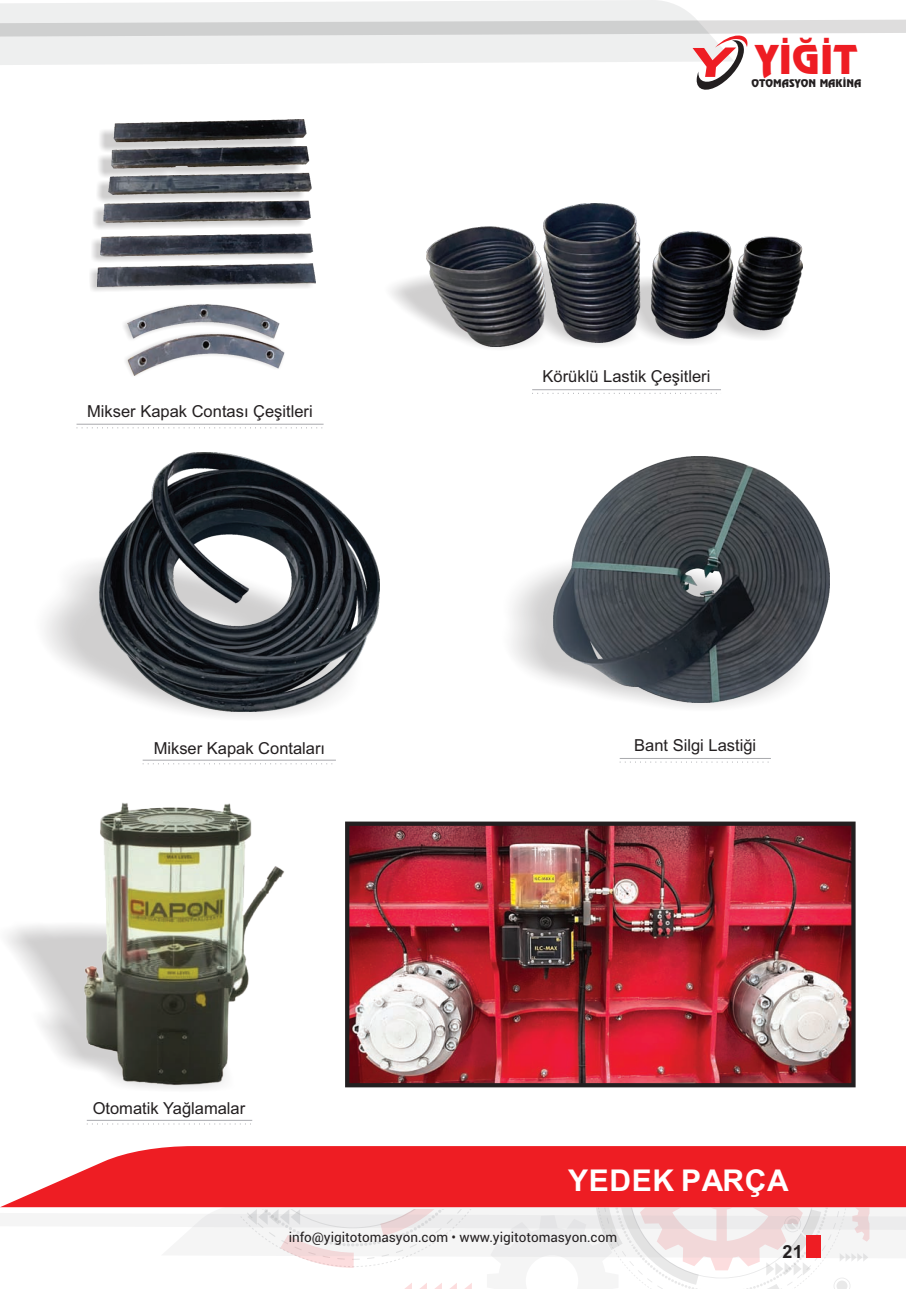
<style>
.page{position:relative;width:906px;height:1289px;background:#fff}
.page>*{position:absolute;margin:0;border:0;box-sizing:border-box;transform-origin:0 0}
.t1{font:39.15px "Revue BT";color:#ee1d23}
.t2{font:700 30px "Arial";letter-spacing:.02em;color:#fff}
.t3{font:700 18px "Arial";color:#231f20}
.t4{font:16.5px "Arial";color:#231f20}
.t5{font:13.5px "Roboto";color:#231f20}
.t6{font:10.5px "Revue BT";color:#231f20}
</style>
<div class="page">
<svg style="left:0;top:0;width:906px;height:90px"></svg>
<svg style="left:90px;top:208px;width:7px;height:83px"></svg>
<img style="left:97px;top:120px;width:219px;height:256px">
<hr style="left:77px;top:424px;width:246px;height:1px;background:#a8a9ad">
<svg style="left:77px;top:427px;width:246px;height:1px"></svg>
<hr style="left:87px;top:1119px;width:165px;height:1px;background:#a8a9ad">
<svg style="left:87px;top:1123px;width:164px;height:1px"></svg>
<svg style="left:7px;top:925px;width:211px;height:164px"></svg>
<img style="left:85px;top:802px;width:199px;height:283px">
<svg style="left:391px;top:262px;width:412px;height:86px"></svg>
<img style="left:426px;top:203px;width:376px;height:143px">
<hr style="left:532px;top:389px;width:189px;height:1px;background:#a8a9ad">
<svg style="left:532px;top:393px;width:185px;height:1px"></svg>
<svg style="left:512px;top:564px;width:318px;height:144px"></svg>
<img style="left:553px;top:456px;width:276px;height:246px">
<svg style="left:45px;top:562px;width:335px;height:155px"></svg>
<img style="left:100px;top:452px;width:279px;height:259px">
<hr style="left:143px;top:759px;width:193px;height:1px;background:#a8a9ad">
<svg style="left:143px;top:763px;width:190px;height:1px"></svg>
<hr style="left:619px;top:758px;width:152px;height:1px;background:#a8a9ad">
<svg style="left:620px;top:761px;width:149px;height:1px"></svg>
<img style="left:350px;top:826px;width:500px;height:256px">
<div style="left:345px;top:821px;width:510px;height:266px;border:4px solid #231f20"></div>
<svg style="left:0;top:1146px;width:906px;height:142px"></svg>
<p class="t4" style="left:87px;top:405px;width:227px">Mikser Kapak Contası Çeşitleri</p>
<h1 class="t1" style="left:755px;top:45px;width:104px">YİĞİT</h1>
<p class="t6" style="left:751px;top:79px;width:111px">OTOMASYON MAKİNA</p>
<p class="t4" style="left:542px;top:370px;width:169px">Körüklü Lastik Çeşitleri</p>
<p class="t4" style="left:154px;top:742px;width:173px">Mikser Kapak Contaları</p>
<p class="t4" style="left:634px;top:738px;width:123px">Bant Silgi Lastiği</p>
<p class="t4" style="left:93px;top:1101px;width:154px">Otomatik Yağlamalar</p>
<h2 class="t2" style="left:568px;top:1168px;width:222px">YEDEK PARÇA</h2>
<p class="t5" style="left:289px;top:1231px;width:330px">info@yigitotomasyon.com • www.yigitotomasyon.com</p>
<p class="t3" style="left:782px;top:1244px;width:22px">21</p>
</div>
